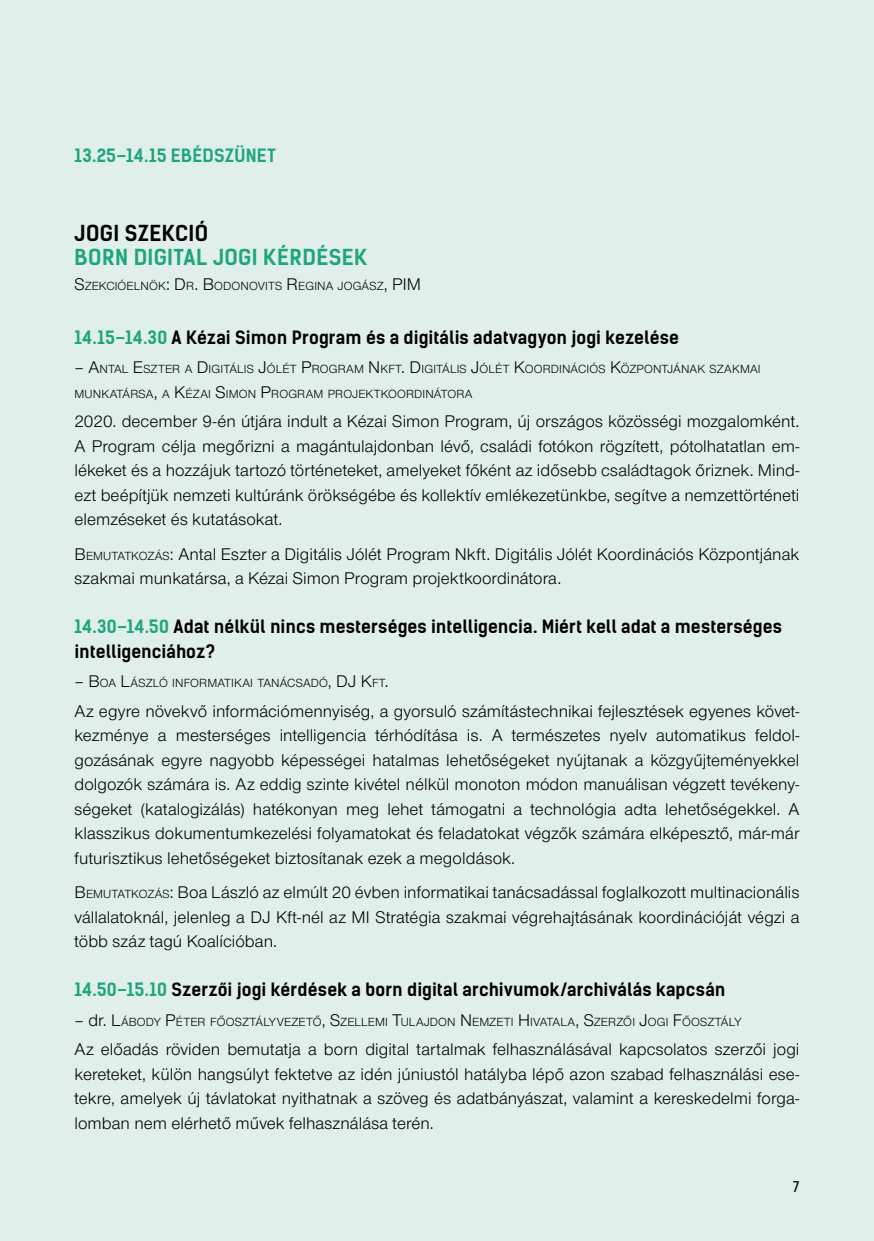
<style>
.page{position:relative;width:874px;height:1241px;background:#fff}
.page>*{position:absolute;margin:0;border:0;box-sizing:border-box;transform-origin:0 0}
.lábjegyzet_szöveg{font:700 21px "Kelson Sans";letter-spacing:.015em;color:#1ea57f}
.lábjegyzet_szöveg-2{font:700 21px "Kelson Sans";letter-spacing:.015em;color:#000}
.lábjegyzet_szöveg-3{font:17.5px/24.5px "Nimbus Sans Nov Reg";letter-spacing:.005em;color:#000;text-align:justify}
.lábjegyzet_szöveg-4{font:700 17.5px/24.5px "Kelson Sans";letter-spacing:.005em;color:#000}
.lábjegyzet_szöveg-5{font:700 17.5px "Kelson Sans";letter-spacing:.02em;color:#1ea57f}
.t1{font:14px "Kelson Sans";color:#000}
.lábjegyzet_szöveg-6{font:12.25px/24.5px "Nimbus Sans Nov Reg";letter-spacing:.01em;color:#000}
.s1{font-size:17.5px}
.s2{color:#1ea57f}
.s3{font-style:inherit}
.s4{font-size:12.25px}
</style>
<div class="page">
<div style="left:0;top:0;width:873px;height:1240px;background:#e0efea"></div>
<p class="lábjegyzet_szöveg-5" style="left:74px;top:145px;width:203px">13.25–14.15 EBÉDSZÜNET</p>
<p class="lábjegyzet_szöveg-2" style="left:75px;top:220px;width:135px">JOGI SZEKCIÓ</p>
<p class="lábjegyzet_szöveg" style="left:75px;top:244px;width:294px">BORN DIGITAL JOGI KÉRDÉSEK</p>
<p class="lábjegyzet_szöveg-6" style="left:74px;top:273px;width:337px"><span class="s1">S</span>ZEKCIÓELNÖK<span class="s1">: D</span>R<span class="s1">. B</span>ODONOVITS <span class="s1">R</span> EGINA JOGÁSZ<span class="s1">, PIM</span></p>
<p class="lábjegyzet_szöveg-4" style="left:74px;top:325px;width:605px"><span class="s2">14.15–14.30</span> A Kézai Simon Program és a digitális adatvagyon jogi kezelése</p>
<p class="lábjegyzet_szöveg-6" style="left:74px;top:357px;width:687px"><span class="s1">– A</span>NTAL <span class="s1">E</span>SZTER A <span class="s1">D</span>IGITÁLIS <span class="s1">J</span>ÓLÉT <span class="s1">P</span>ROGRAM <span class="s1">N</span> KFT<span class="s1">. D</span>IGITÁLIS <span class="s1">J</span>ÓLÉT <span class="s1">K</span>OORDINÁCIÓS <span class="s1">K</span>ÖZPONTJÁNAK SZAKMAI<br>MUNKATÁRSA<span class="s1">,</span> A <span class="s1">K</span>ÉZAI <span class="s1">S</span>IMON <span class="s1">P</span>ROGRAM PROJEKTKOORDINÁTORA</p>
<p class="lábjegyzet_szöveg-3" style="left:74px;top:409px;width:726px">2020. december 9-én útjára indult a Kézai Simon Program, új országos közösségi mozgalomként.<br>A Program célja megőrizni a magántulajdonban lévő, családi fotókon rögzített, pótolhatatlan em&shy;lékeket és a hozzájuk tartozó történeteket, amelyeket főként az idősebb családtagok őriznek. Mind&shy;ezt beépítjük nemzeti kultúránk örökségébe és kollektív emlékezetünkbe, segítve a nemzettörténeti elemzéseket és kutatásokat.</p>
<p class="lábjegyzet_szöveg-3" style="left:74px;top:541px;width:726px"><span class="s3">B</span> <span class="s4">EMUTATKOZÁS</span><span class="s3">:</span> Antal Eszter a Digitális Jólét Program Nkft. Digitális Jólét Koordinációs Központjának szakmai munkatársa, a Kézai Simon Program projektkoordinátora.</p>
<p class="lábjegyzet_szöveg-4" style="left:74px;top:614px;width:708px"><span class="s2">14.30–14.50</span> Adat nélkül nincs mesterséges intelligencia. Miért kell adat a mesterséges intelligenciához?</p>
<p class="lábjegyzet_szöveg-6" style="left:74px;top:670px;width:316px"><span class="s1">– B</span>OA <span class="s1">L</span>ÁSZLÓ INFORMATIKAI TANÁCSADÓ<span class="s1">, DJ K</span>FT<span class="s1">.</span></p>
<p class="lábjegyzet_szöveg-3" style="left:74px;top:698px;width:726px">Az egyre növekvő információmennyiség, a gyorsuló számítástechnikai fejlesztések egyenes követ&shy;kezménye a mesterséges intelligencia térhódítása is. A természetes nyelv automatikus feldol&shy;gozásának egyre nagyobb képességei hatalmas lehetőségeket nyújtanak a közgyűjteményekkel dolgozók számára is. Az eddig szinte kivétel nélkül monoton módon manuálisan végzett tevékeny&shy;ségeket (katalogizálás) hatékonyan meg lehet támogatni a technológia adta lehetőségekkel. A klasszikus dokumentumkezelési folyamatokat és feladatokat végzők számára elképesztő, már-már futurisztikus lehetőségeket biztosítanak ezek a megoldások.</p>
<p class="lábjegyzet_szöveg-3" style="left:74px;top:880px;width:726px"><span class="s3">B</span> <span class="s4">EMUTATKOZÁS</span><span class="s3">:</span> Boa László az elmúlt 20 évben informatikai tanácsadással foglalkozott multinacionális vállalatoknál, jelenleg a DJ Kft-nél az MI Stratégia szakmai végrehajtásának koordinációját végzi a több száz tagú Koalícióban.</p>
<p class="lábjegyzet_szöveg-4" style="left:74px;top:977px;width:652px"><span class="s2">14.50–15.10</span> Szerzői jogi kérdések a born digital archivumok/archiválás kapcsán</p>
<p class="lábjegyzet_szöveg-6" style="left:74px;top:1009px;width:281px"><span class="s1">– dr.</span> <span class="s1">L</span>ÁBODY <span class="s1">P</span>ÉTER FŐOSZTÁLYVEZETŐ<span class="s1">, S</span>ZELLE</p>
<p class="lábjegyzet_szöveg-6" style="left:375px;top:1009px;width:368px">MI <span class="s1">T</span>ULAJDON <span class="s1">N</span> EMZETI <span class="s1">H</span> IVATALA<span class="s1">, S</span>ZERZŐI <span class="s1">J</span>OGI <span class="s1">F</span>ŐOSZTÁLY</p>
<p class="lábjegyzet_szöveg-3" style="left:74px;top:1037px;width:726px">Az előadás röviden bemutatja a born digital tartalmak felhasználásával kapcsolatos szerzői jogi kereteket, külön hangsúlyt fektetve az idén júniustól hatályba lépő azon szabad felhasználási ese&shy;tekre, amelyek új távlatokat nyithatnak a szöveg és adatbányászat, valamint a kereskedelmi forga&shy;lomban nem elérhető művek felhasználása terén.</p>
<p class="t1" style="left:792px;top:1177px;width:8px">7</p>
</div>
